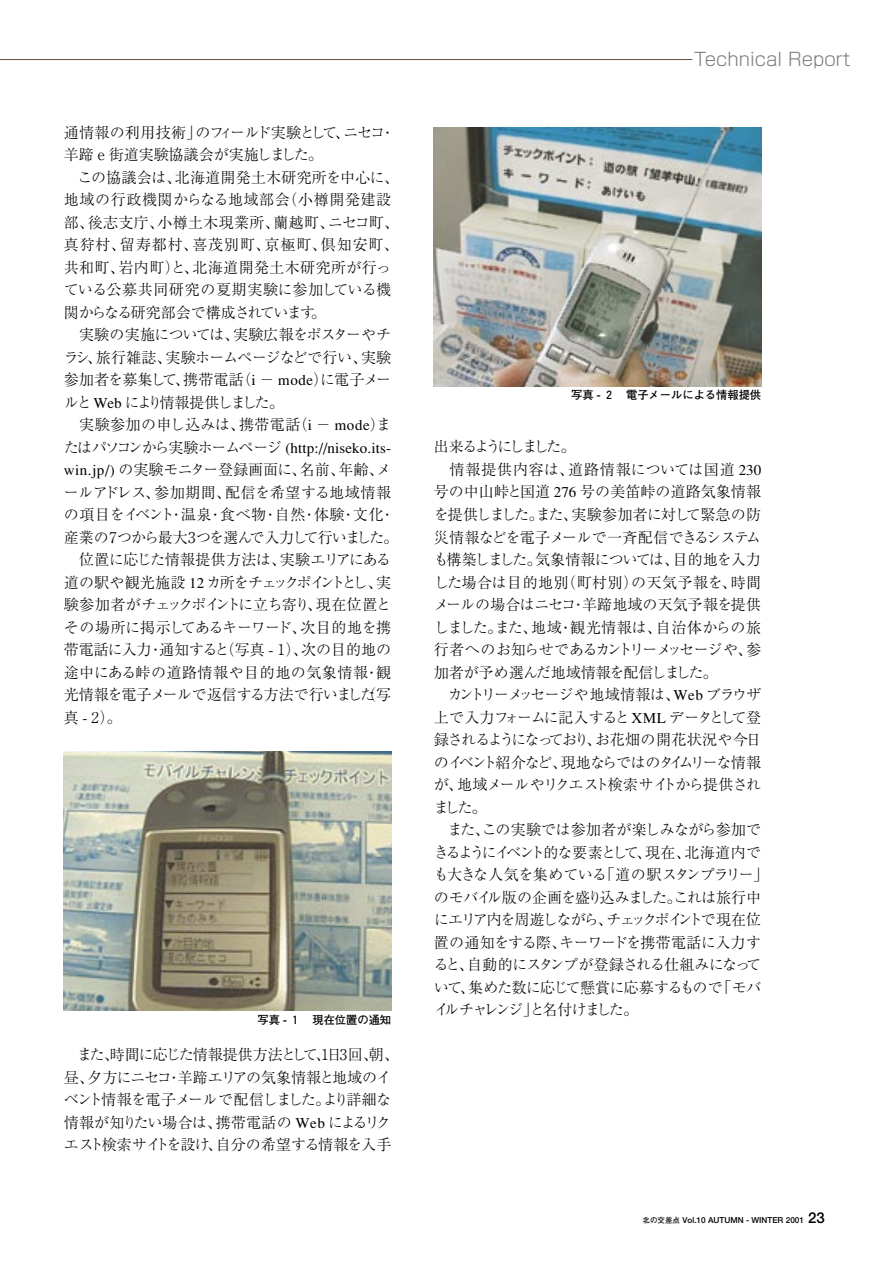
<style>
.page{position:relative;width:893px;height:1263px;background:#fff}
.page>*{position:absolute;margin:0;border:0;box-sizing:border-box;transform-origin:0 0}
.ノーマル{font:300 18px "Shin Go Pro";color:#7c7c7c}
.NEW本文{font:300 15px/22.5px "Ryumin";letter-spacing:-.03em;color:#000;text-align:justify}
.NEW本文-2{font:300 15px/22.5px "Ryumin";letter-spacing:-.06em;color:#000}
.NEW本文-3{font:300 15px/22.5px "Ryumin";color:#000}
.NEW本文-4{font:300 15px/22.5px "Ryumin";letter-spacing:.02em;color:#000}
.NEW本文-5{font:300 15px/22.5px "Ryumin";letter-spacing:-.05em;color:#000}
.NEW本文-6{font:300 15px "Ryumin";letter-spacing:-.2em;color:#000}
.ノーマル-2{font:700 11.25px "Futo Go B101";color:#000}
.ノーマル-3{font:700 8.25px "Futo Go B101";color:#000}
.s1{font-size:7.5px}
.s2{font-size:15px}
</style>
<div class="page">
<hr style="left:0;top:59px;width:692px;height:1px;background:#6f4b3f">
<img style="left:64px;top:751px;width:327px;height:259px">
<img style="left:434px;top:128px;width:327px;height:259px">
<p class="NEW本文-3" style="left:64px;top:122px;width:333px">通情報の利用技術」のフィールド実験として、ニセコ・羊蹄ｅ街道実験協議会が実施しました。</p>
<p class="NEW本文-4" style="left:64px;top:167px;width:336px">　この協議会は、北海道開発土木研究所を中心に、地域の行政機関からなる地域部会（小樽開発建設部、後志支庁、小樽土木現業所、蘭越町、ニセコ町、真狩村、留寿都村、喜茂別町、京極町、倶知安町、共和町、岩内町）と、北海道開発土木研究所が行っている公募共同研究の夏期実験に参加している機関からなる研究部会で構成されています。</p>
<p class="NEW本文" style="left:64px;top:325px;width:329px">　実験の実施については、実験広報をポスターやチラシ、旅行雑誌、実験ホームページなどで行い、実験参加者を募集して、携帯電話（i － mode）に電子メールと Web により情報提供しました。</p>
<p class="NEW本文-3" style="left:64px;top:415px;width:336px">　実験参加の申し込みは、携帯電話（i － mode）またはパソコンから実験ホームページ (http://niseko.its&shy;win.jp/) の実験モニター登録画面に、名前、年齢、メールアドレス、参加期間、配信を希望する地域情報の項目をイベント・温泉・食べ物・自然・体験・文化・産業の７つから最大３つを選んで入力して行いました。</p>
<p class="NEW本文" style="left:64px;top:550px;width:329px">　位置に応じた情報提供方法は、実験エリアにある道の駅や観光施設 12 カ所をチェックポイントとし、実験参加者がチェックポイントに立ち寄り、現在位置とその場所に掲示してあるキーワード、次目的地を携帯電話に入力・通知すると（写真 -１）、次の目的地の途中にある峠の道路情報や目的地の気象情報・観光情報を電子メールで返信する方法で行いました（写真 -２）。</p>
<p class="ノーマル-2" style="left:257px;top:1013px;width:135px">写真 - １　現在位置の通知</p>
<p class="NEW本文-5" style="left:64px;top:1045px;width:336px">　また、時間に応じた情報提供方法として、１日３回、朝、昼、夕方にニセコ・羊蹄エリアの気象情報と地域のイベント情報を電子メールで配信しました。より詳細な情報が知りたい場合は、携帯電話の Web によるリクエスト検索サイトを設け、自分の希望する情報を入手</p>
<p class="ノーマル" style="left:694px;top:44px;width:158px">Technical Report</p>
<p class="ノーマル-2" style="left:571px;top:389px;width:192px">写真 - ２　電子メールによる情報提供</p>
<p class="NEW本文-6" style="left:434px;top:439px;width:143px">出来るようにしました。</p>
<p class="NEW本文" style="left:434px;top:459px;width:329px">　情報提供内容は、道路情報については国道 230号の中山峠と国道 276 号の美笛峠の道路気象情報を提供しました。また、実験参加者に対して緊急の防災情報などを電子メールで一斉配信できるシステムも構築しました。気象情報については、目的地を入力した場合は目的地別（町村別）の天気予報を、時間メールの場合はニセコ・羊蹄地域の天気予報を提供しました。また、地域・観光情報は、自治体からの旅行者へのお知らせであるカントリーメッセージや、参加者が予め選んだ地域情報を配信しました。</p>
<p class="NEW本文" style="left:434px;top:684px;width:329px">　カントリーメッセージや地域情報は、Web ブラウザ上で入力フォームに記入するとXML データとして登録されるようになっており、お花畑の開花状況や今日のイベント紹介など、現地ならではのタイムリーな情報が、地域メールやリクエスト検索サイトから提供されました。</p>
<p class="NEW本文-2" style="left:434px;top:819px;width:336px">　また、この実験では参加者が楽しみながら参加できるようにイベント的な要素として、現在、北海道内でも大きな人気を集めている「道の駅スタンプラリー」のモバイル版の企画を盛り込みました。これは旅行中にエリア内を周遊しながら、チェックポイントで現在位置の通知をする際、キーワードを携帯電話に入力すると、自動的にスタンプが登録される仕組みになっていて、集めた数に応じて懸賞に応募するもので「モバイルチャレンジ」と名付けました。</p>
<p class="ノーマル-3" style="left:643px;top:1215px;width:184px"><span class="s1">北の交差点</span> Vol.10 AUTUMN - WINTER 2001 <span class="s2">23</span></p>
</div>
